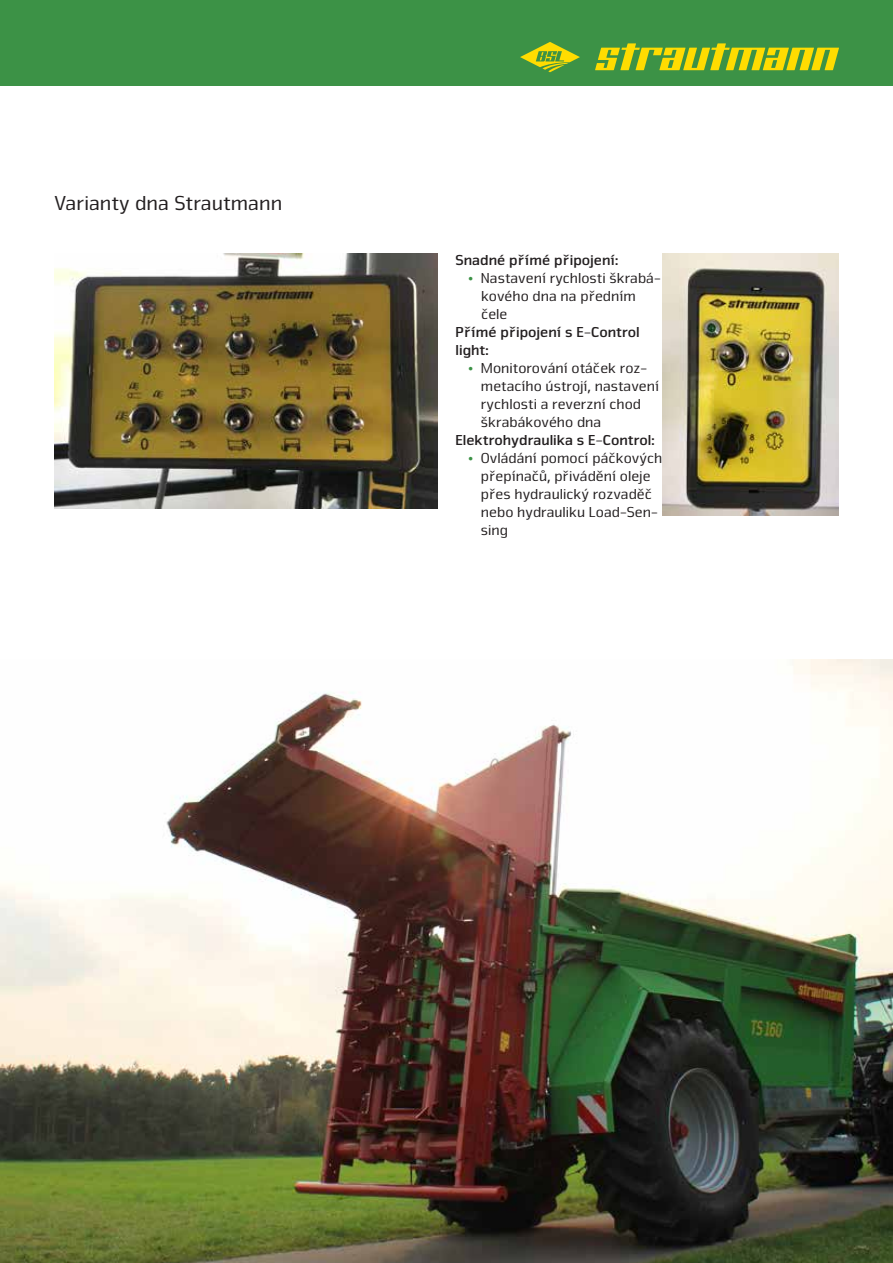
<style>
.page{position:relative;width:893px;height:1263px;background:#fff}
.page>*{position:absolute;margin:0;border:0;box-sizing:border-box;transform-origin:0 0}
.t1{font:21px "Nuri Pro";color:#231f20}
.t2{font:15px/18px "Nuri Pro";color:#231f20}
.t3{font:700 15px/18px "Nuri Pro";color:#231f20}
.s1{color:#3c9246}
</style>
<div class="page">
<div style="left:0;top:0;width:893px;height:86px;background:#3c9246"></div>
<svg style="left:595px;top:43px;width:244px;height:27px"></svg>
<svg style="left:520px;top:42px;width:60px;height:30px"></svg>
<img style="left:662px;top:253px;width:177px;height:262px">
<img style="left:54px;top:253px;width:383px;height:255px">
<img style="left:0;top:659px;width:893px;height:604px">
<h1 class="t1" style="left:54px;top:191px;width:230px">Varianty dna Strautmann</h1>
<p class="t3" style="left:455px;top:251px;width:164px">Snadné přímé připojení:</p>
<p class="t2" style="left:481px;top:269px;width:181px;text-indent:-13px"><span class="s1">•</span> Nastavení rychlosti škrabá&shy;kového dna na předním čele</p>
<p class="t3" style="left:455px;top:323px;width:186px">Přímé připojení s E-Control light:</p>
<p class="t2" style="left:481px;top:359px;width:180px;text-indent:-13px"><span class="s1">•</span> Monitorování otáček roz&shy;metacího ústrojí, nastavení rychlosti a reverzní chod škrabákového dna</p>
<p class="t3" style="left:455px;top:431px;width:201px">Elektrohydraulika s E-Control:</p>
<p class="t2" style="left:481px;top:449px;width:183px;text-indent:-13px"><span class="s1">•</span> Ovládání pomocí páčkových přepínačů, přivádění oleje přes hydraulický rozvaděč nebo hydrauliku Load-Sen&shy;sing</p>
</div>
